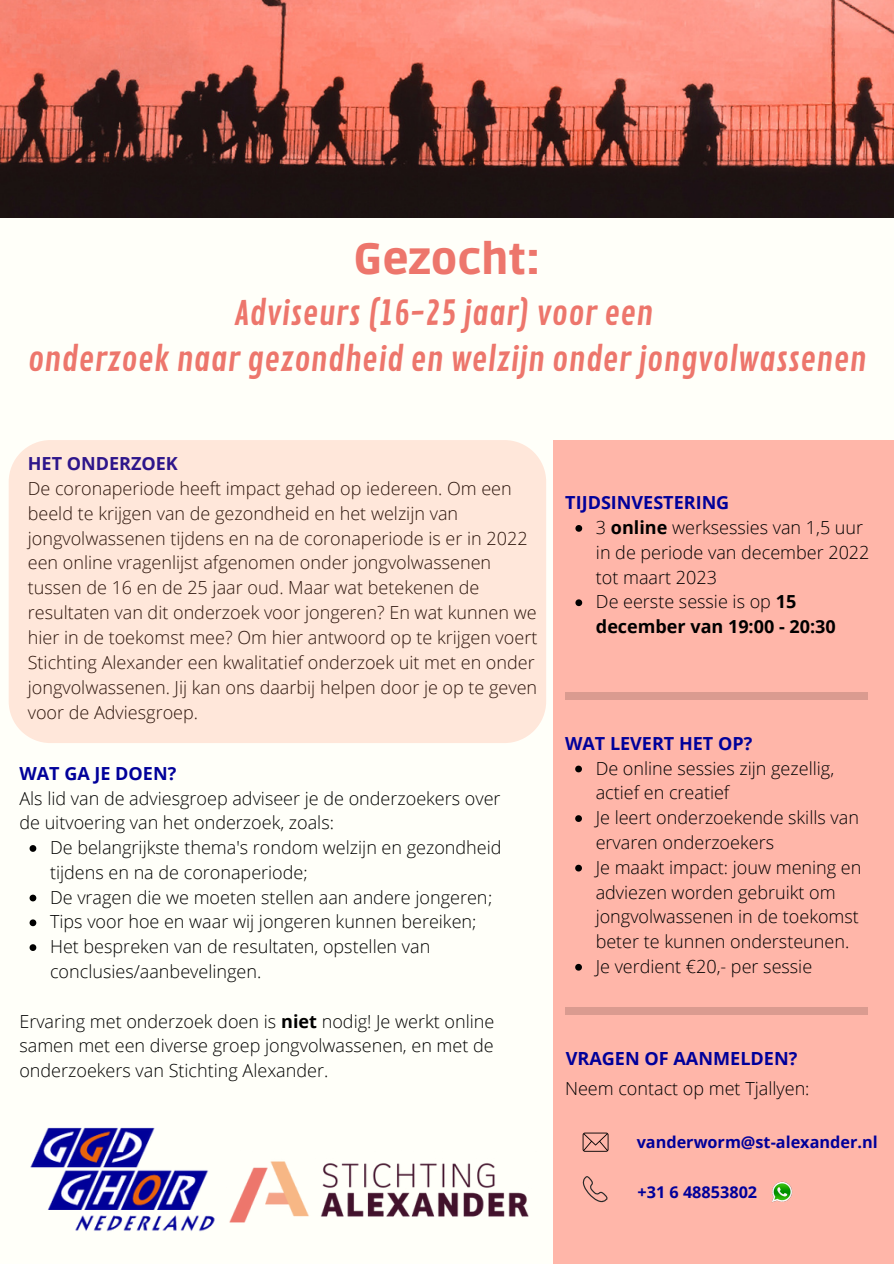
<style>
.page{position:relative;width:894px;height:1264px;background:#fff}
.page>*{position:absolute;margin:0;border:0;box-sizing:border-box;transform-origin:0 0}
.t1{font:900 43.5px "Ruda";color:#ed766c}
.t2{font:33px/46.2px "Contrail One";color:#ed766c;text-align:center}
.t3{font:700 18.15px "Open Sans";color:#00009a}
.t4{font:300 18px/24.8px "Open Sans";color:#000}
.t5{font:700 18px "Open Sans";color:#00009a}
.t6{font:700 18px "Open Sans";color:#020199}
.t7{font:700 16.2px "Open Sans";color:#00009a}
.s1{font-weight:700}
</style>
<div class="page">
<div style="left:0;top:0;width:893px;height:1263px;background:#fffff9"></div>
<div style="left:553px;top:440px;width:340px;height:823px;background:#ffb6a9"></div>
<div style="left:565px;top:1007px;width:302px;height:8px;background:#da9b90"></div>
<img style="left:236px;top:1161px;width:293px;height:62px">
<img style="left:0;top:0;width:893px;height:217px">
<svg style="left:582px;top:1132px;width:26px;height:19px"></svg>
<img style="left:772px;top:1181px;width:20px;height:21px">
<svg style="left:582px;top:1176px;width:26px;height:26px"></svg>
<div style="left:9px;top:440px;width:537px;height:303px;background:#ffe7da"></div>
<div style="left:565px;top:692px;width:302px;height:8px;background:#da9b90"></div>
<img style="left:30px;top:1127px;width:206px;height:105px">
<svg style="left:575px;top:525px;width:7px;height:7px"></svg>
<svg style="left:575px;top:599px;width:7px;height:7px"></svg>
<svg style="left:575px;top:765px;width:6px;height:7px"></svg>
<svg style="left:575px;top:815px;width:6px;height:7px"></svg>
<svg style="left:575px;top:864px;width:6px;height:7px"></svg>
<svg style="left:575px;top:963px;width:6px;height:7px"></svg>
<svg style="left:30px;top:845px;width:6px;height:6px"></svg>
<svg style="left:30px;top:894px;width:6px;height:7px"></svg>
<svg style="left:30px;top:919px;width:6px;height:7px"></svg>
<svg style="left:30px;top:944px;width:6px;height:7px"></svg>
<h1 class="t1" style="left:354px;top:234px;width:188px">Gezocht:</h1>
<h2 class="t2" style="left:28px;top:291px;width:840px">Adviseurs (16-25 jaar) voor een<br>onderzoek naar gezondheid en welzijn onder jongvolwassenen</h2>
<p class="t6" style="left:28px;top:451px;width:151px">HET ONDERZOEK</p>
<p class="t4" style="left:28px;top:475px;width:511px">De coronaperiode heeft impact gehad op iedereen. Om een beeld te krijgen van de gezondheid en het welzijn van jongvolwassenen tijdens en na de coronaperiode is er in 2022 een online vragenlijst afgenomen onder jongvolwassenen tussen de 16 en de 25 jaar oud. Maar wat betekenen de resultaten van dit onderzoek voor jongeren? En wat kunnen we hier in de toekomst mee? Om hier antwoord op te krijgen voert Stichting Alexander een kwalitatief onderzoek uit met en onder jongvolwassenen. Jij kan ons daarbij helpen door je op te geven voor de Adviesgroep.</p>
<p class="t5" style="left:19px;top:760px;width:158px">WAT GA JE DOEN?</p>
<p class="t4" style="left:19px;top:785px;width:482px">Als lid van de adviesgroep adviseer je de onderzoekers over de uitvoering van het onderzoek, zoals:</p>
<p class="t4" style="left:50px;top:834px;width:453px">De belangrijkste thema's rondom welzijn en gezondheid tijdens en na de coronaperiode;<br>De vragen die we moeten stellen aan andere jongeren; Tips voor hoe en waar wij jongeren kunnen bereiken; Het bespreken van de resultaten, opstellen van conclusies/aanbevelingen.</p>
<p class="t4" style="left:19px;top:1008px;width:476px;text-align:justify">Ervaring met onderzoek doen is <span class="s1">niet</span> nodig! Je werkt online samen met een diverse groep jongvolwassenen, en met de onderzoekers van Stichting Alexander.</p>
<p class="t5" style="left:565px;top:490px;width:165px">TIJDSINVESTERING</p>
<p class="t4" style="left:595px;top:514px;width:275px">3 <span class="s1">online</span> werksessies van 1,5 uur in de periode van december 2022 tot maart 2023<br>De eerste sessie is op <span class="s1">15 december van 19:00 - 20:30</span></p>
<p class="t5" style="left:565px;top:730px;width:189px">WAT LEVERT HET OP?</p>
<p class="t4" style="left:595px;top:755px;width:267px">De online sessies zijn gezellig, actief en creatief<br>Je leert onderzoekende skills van ervaren onderzoekers<br>Je maakt impact: jouw mening en adviezen worden gebruikt om jongvolwassenen in de toekomst beter te kunnen ondersteunen.<br>Je verdient €20,- per sessie</p>
<p class="t3" style="left:565px;top:1045px;width:233px">VRAGEN OF AANMELDEN?</p>
<p class="t4" style="left:565px;top:1075px;width:246px">Neem contact op met Tjallyen:</p>
<p class="t7" style="left:636px;top:1130px;width:242px">vanderworm@st-alexander.nl</p>
<p class="t7" style="left:637px;top:1180px;width:121px">+31 6 48853802</p>
</div>
